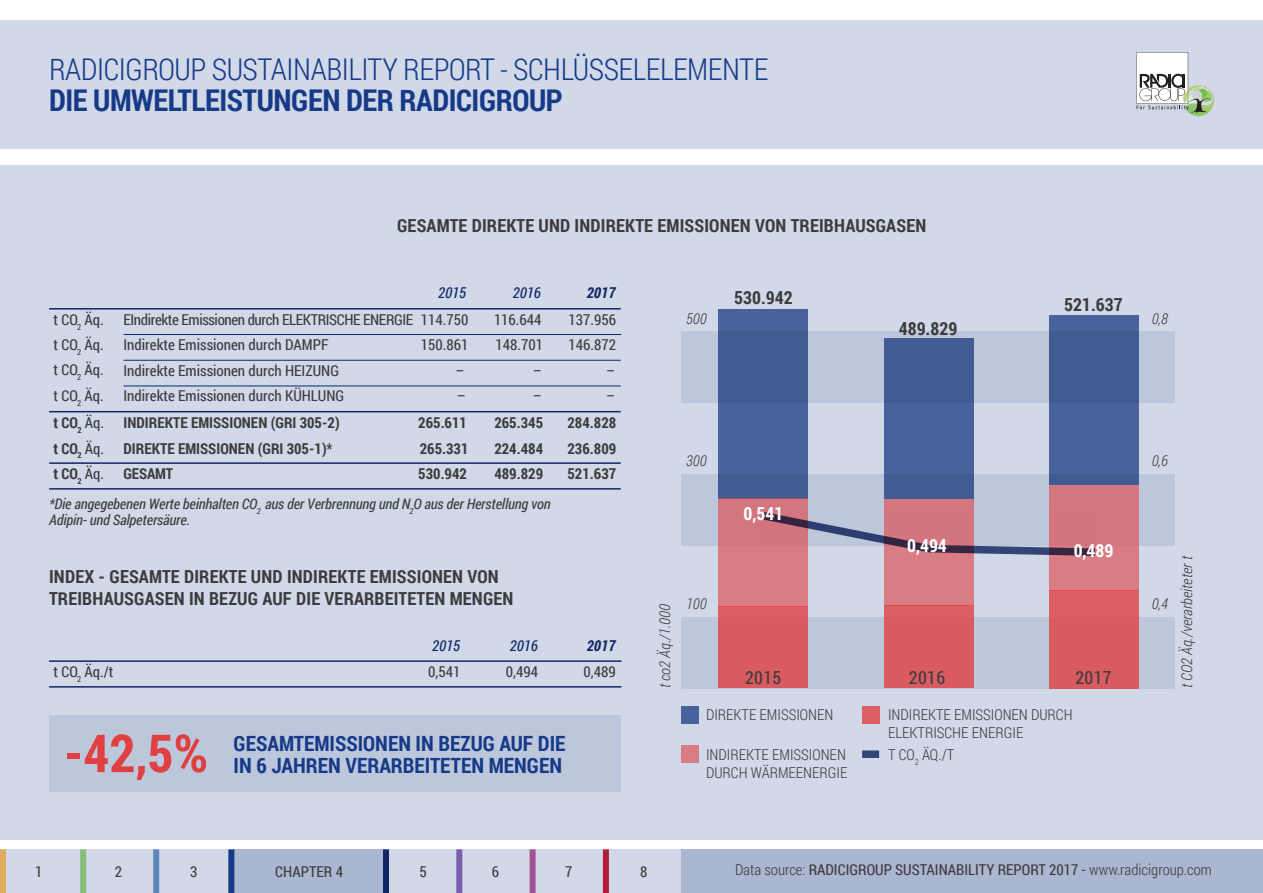
<style>
.page{position:relative;width:1263px;height:893px;background:#fff}
.page>*{position:absolute;margin:0;border:0;box-sizing:border-box;transform-origin:0 0}
.t1{font:700 52.5px "Roboto Condensed";color:#e14042}
.t2{font:300 30px "Roboto Condensed";letter-spacing:-.015em;color:#173a88}
.t3{font:700 30px "Roboto Condensed";letter-spacing:-.015em;color:#173a88}
.t4{font:700 21px/22.5px "Roboto Condensed";color:#173a88}
.t5{font:700 18px/22px "Roboto Condensed";letter-spacing:.01em;color:#3c3c3e}
.t6{font:700 18px "Roboto Condensed";color:#fff}
.t7{font:18px "Roboto Condensed";letter-spacing:.02em;color:#3c3c3e}
.t8{font:15px "Roboto Condensed";color:#3c3c3e}
.t9{font:700 15px "Roboto Condensed";color:#3c3c3e}
.t10{font:300 15px/18px "Roboto Condensed";color:#3c3c3e}
.t11{font:italic 300 15px "Roboto Condensed";color:#3c3c3e}
.t12{font:15px "Roboto Condensed";letter-spacing:-.025em;color:#3c3c3e}
.t13{font:italic 15px "Roboto Condensed";color:#112664}
.t14{font:italic 700 15px "Roboto Condensed";color:#112664}
.t15{font:italic 14.55px/15.5px "Roboto Condensed";letter-spacing:-.01em;color:#3c3c3e}
.s1{font-weight:400}
.s2{font-weight:300}
</style>
<div class="page">
<div style="left:0;top:849px;width:1263px;height:44px;background:#d1d8e7"></div>
<div style="left:0;top:165px;width:1263px;height:675px;background:#d1d8e7"></div>
<div style="left:0;top:20px;width:1263px;height:128px;background:#d1d8e7"></div>
<div style="left:681px;top:849px;width:582px;height:44px;background:#abb6d1"></div>
<div style="left:233px;top:849px;width:153px;height:44px;background:#abb6d1"></div>
<div style="left:80px;top:849px;width:6px;height:44px;background:#86bd78"></div>
<div style="left:228px;top:849px;width:6px;height:44px;background:#173a88"></div>
<div style="left:153px;top:849px;width:6px;height:44px;background:#5c86bb"></div>
<div style="left:383px;top:849px;width:6px;height:44px;background:#112664"></div>
<div style="left:456px;top:849px;width:6px;height:44px;background:#745faf"></div>
<div style="left:530px;top:849px;width:6px;height:44px;background:#a25390"></div>
<div style="left:603px;top:849px;width:6px;height:44px;background:#b21a3c"></div>
<div style="left:0;top:849px;width:6px;height:44px;background:#dead5e"></div>
<svg style="left:1136px;top:52px;width:78px;height:64px"></svg>
<hr style="left:49px;top:411px;width:572px;height:1px;background:#112664">
<hr style="left:49px;top:462px;width:572px;height:2px;background:#112664">
<hr style="left:49px;top:488px;width:572px;height:2px;background:#112664">
<hr style="left:49px;top:308px;width:572px;height:2px;background:#112664">
<hr style="left:123px;top:334px;width:498px;height:1px;background:#112664">
<hr style="left:123px;top:360px;width:498px;height:1px;background:#112664">
<hr style="left:123px;top:386px;width:498px;height:1px;background:#112664">
<hr style="left:49px;top:686px;width:572px;height:2px;background:#112664">
<hr style="left:49px;top:660px;width:572px;height:2px;background:#112664">
<div style="left:681px;top:617px;width:494px;height:71px;background:#bdc7dc"></div>
<div style="left:681px;top:474px;width:494px;height:71px;background:#bdc7dc"></div>
<div style="left:681px;top:331px;width:494px;height:71px;background:#bdc7dc"></div>
<div style="left:719px;top:309px;width:89px;height:190px;background:#435b93"></div>
<div style="left:719px;top:499px;width:89px;height:108px;background:#da7c84"></div>
<div style="left:719px;top:607px;width:89px;height:81px;background:#d95b60"></div>
<div style="left:884px;top:338px;width:89px;height:161px;background:#435b93"></div>
<div style="left:884px;top:499px;width:89px;height:106px;background:#da7c84"></div>
<div style="left:884px;top:605px;width:89px;height:83px;background:#d95b60"></div>
<div style="left:1049px;top:316px;width:89px;height:169px;background:#4a629b"></div>
<div style="left:1049px;top:485px;width:89px;height:105px;background:#d2767f"></div>
<div style="left:1049px;top:590px;width:89px;height:98px;background:#d95b60"></div>
<svg style="left:762px;top:512px;width:333px;height:44px"></svg>
<div style="left:682px;top:707px;width:17px;height:17px;background:#4a629b"></div>
<div style="left:682px;top:746px;width:17px;height:17px;background:#da7c84"></div>
<div style="left:862px;top:706px;width:17px;height:17px;background:#dd5e63"></div>
<div style="left:862px;top:750px;width:17px;height:8px;background:#334476"></div>
<div style="left:50px;top:716px;width:571px;height:76px;background:#bdc7dc"></div>
<h2 class="t2" style="left:49px;top:48px;width:721px">RADICIGROUP SUSTAINABILITY REPORT - SCHLÜSSELELEMENTE</h2>
<h2 class="t3" style="left:49px;top:79px;width:515px">DIE UMWELTLEISTUNGEN DER RADICIGROUP</h2>
<p class="t5" style="left:397px;top:214px;width:531px">GESAMTE DIREKTE UND INDIREKTE EMISSIONEN VON TREIBHAUSGASEN</p>
<p class="t13" style="left:438px;top:283px;width:30px">2015</p>
<p class="t13" style="left:513px;top:283px;width:30px">2016</p>
<p class="t14" style="left:587px;top:283px;width:30px">2017</p>
<p class="t8" style="left:54px;top:309px;width:52px">t CO<sub>2</sub> Äq.</p>
<p class="t12" style="left:124px;top:309px;width:346px">EIndirekte Emissionen durch ELEKTRISCHE ENERGIE 114.750</p>
<p class="t8" style="left:494px;top:309px;width:49px">116.644</p>
<p class="t8" style="left:569px;top:309px;width:49px">137.956</p>
<p class="t8" style="left:54px;top:334px;width:52px">t CO<sub>2</sub> Äq.</p>
<p class="t8" style="left:124px;top:334px;width:206px">Indirekte Emissionen durch DAMPF</p>
<p class="t8" style="left:421px;top:334px;width:49px">150.861</p>
<p class="t8" style="left:495px;top:334px;width:49px">148.701</p>
<p class="t8" style="left:569px;top:334px;width:49px">146.872</p>
<p class="t8" style="left:54px;top:360px;width:52px">t CO<sub>2</sub> Äq.</p>
<p class="t8" style="left:124px;top:360px;width:217px">Indirekte Emissionen durch HEIZUNG</p>
<p class="t8" style="left:455px;top:360px;width:10px">–</p>
<p class="t8" style="left:533px;top:360px;width:10px">–</p>
<p class="t8" style="left:606px;top:360px;width:10px">–</p>
<p class="t8" style="left:54px;top:385px;width:52px">t CO<sub>2</sub> Äq.</p>
<p class="t8" style="left:124px;top:386px;width:222px">Indirekte Emissionen durch KÜHLUNG</p>
<p class="t8" style="left:457px;top:386px;width:10px">–</p>
<p class="t8" style="left:533px;top:386px;width:10px">–</p>
<p class="t8" style="left:606px;top:386px;width:10px">–</p>
<p class="t9" style="left:54px;top:412px;width:52px">t CO<sub>2</sub> <span class="s1">Äq.</span></p>
<p class="t9" style="left:124px;top:412px;width:218px">INDIREKTE EMISSIONEN (GRI 305-2)</p>
<p class="t9" style="left:418px;top:412px;width:50px">265.611</p>
<p class="t9" style="left:494px;top:412px;width:50px">265.345</p>
<p class="t9" style="left:567px;top:412px;width:50px">284.828</p>
<p class="t9" style="left:54px;top:438px;width:52px">t CO<sub>2</sub> <span class="s1">Äq.</span></p>
<p class="t9" style="left:124px;top:438px;width:211px">DIREKTE EMISSIONEN (GRI 305-1)*</p>
<p class="t9" style="left:420px;top:438px;width:50px">265.331</p>
<p class="t9" style="left:494px;top:438px;width:50px">224.484</p>
<p class="t9" style="left:567px;top:438px;width:50px">236.809</p>
<p class="t9" style="left:54px;top:463px;width:52px">t CO<sub>2</sub> <span class="s1">Äq.</span></p>
<p class="t9" style="left:124px;top:463px;width:51px">GESAMT</p>
<p class="t9" style="left:418px;top:463px;width:50px">530.942</p>
<p class="t9" style="left:494px;top:463px;width:50px">489.829</p>
<p class="t9" style="left:567px;top:463px;width:50px">521.637</p>
<p class="t15" style="left:49px;top:496px;width:503px">*Die angegebenen Werte beinhalten CO<sub>2</sub> aus der Verbrennung und N<sub>2</sub>O aus der Herstellung von<br>Adipin- und Salpetersäure.</p>
<p class="t5" style="left:49px;top:565px;width:466px">INDEX - GESAMTE DIREKTE UND INDIREKTE EMISSIONEN VON<br>TREIBHAUSGASEN IN BEZUG AUF DIE VERARBEITETEN MENGEN</p>
<p class="t13" style="left:432px;top:635px;width:30px">2015</p>
<p class="t13" style="left:510px;top:635px;width:30px">2016</p>
<p class="t14" style="left:587px;top:635px;width:30px">2017</p>
<p class="t8" style="left:54px;top:661px;width:61px">t CO<sub>2</sub> Äq./t</p>
<p class="t8" style="left:428px;top:661px;width:34px">0,541</p>
<p class="t8" style="left:506px;top:661px;width:34px">0,494</p>
<p class="t8" style="left:583px;top:661px;width:34px">0,489</p>
<h1 class="t1" style="left:64px;top:716px;width:146px">-42,5%</h1>
<h3 class="t4" style="left:234px;top:731px;width:333px">GESAMTEMISSIONEN IN BEZUG AUF DIE<br>IN 6 JAHREN VERARBEITETEN MENGEN</h3>
<p class="t11" style="left:686px;top:308px;width:22px">500</p>
<p class="t5" style="left:734px;top:286px;width:60px">530.942</p>
<p class="t5" style="left:899px;top:317px;width:60px">489.829</p>
<p class="t5" style="left:1064px;top:293px;width:60px">521.637</p>
<p class="t11" style="left:1152px;top:308px;width:18px">0,8</p>
<p class="t11" style="left:686px;top:450px;width:22px">300</p>
<p class="t11" style="left:1152px;top:450px;width:18px">0,6</p>
<p class="t11" style="left:654px;top:688px;width:86px;rotate:-90deg">t co2 Äq./1.000</p>
<p class="t6" style="left:744px;top:501px;width:41px">0,541</p>
<p class="t6" style="left:907px;top:533px;width:41px">0,494</p>
<p class="t6" style="left:1074px;top:538px;width:41px">0,489</p>
<p class="t11" style="left:686px;top:594px;width:22px">100</p>
<p class="t11" style="left:1152px;top:594px;width:18px">0,4</p>
<p class="t7" style="left:745px;top:665px;width:38px">2015</p>
<p class="t7" style="left:909px;top:665px;width:38px">2016</p>
<p class="t7" style="left:1075px;top:665px;width:38px">2017</p>
<p class="t10" style="left:706px;top:705px;width:129px">DIREKTE EMISSIONEN</p>
<p class="t10" style="left:706px;top:745px;width:143px">INDIREKTE EMISSIONEN<br>DURCH WÄRMEENERGIE</p>
<p class="t10" style="left:888px;top:705px;width:186px">INDIREKTE EMISSIONEN DURCH<br>ELEKTRISCHE ENERGIE</p>
<p class="t10" style="left:888px;top:745px;width:68px">T CO<sub>2</sub> ÄQ./T</p>
<p class="t11" style="left:1176px;top:688px;width:134px;rotate:-90deg">t CO2 Äq./verarbeiteter t</p>
<p class="t8" style="left:35px;top:861px;width:9px">1</p>
<p class="t8" style="left:115px;top:861px;width:9px">2</p>
<p class="t8" style="left:190px;top:861px;width:9px">3</p>
<p class="t8" style="left:275px;top:861px;width:69px">CHAPTER 4</p>
<p class="t8" style="left:419px;top:861px;width:9px">5</p>
<p class="t8" style="left:492px;top:861px;width:9px">6</p>
<p class="t8" style="left:565px;top:861px;width:9px">7</p>
<p class="t8" style="left:640px;top:861px;width:9px">8</p>
<p class="t8" style="left:735px;top:860px;width:478px"><span class="s2">Data source:</span> RADICIGROUP SUSTAINABILITY REPORT 2017 - <span class="s2">www.radicigroup.com</span></p>
</div>
